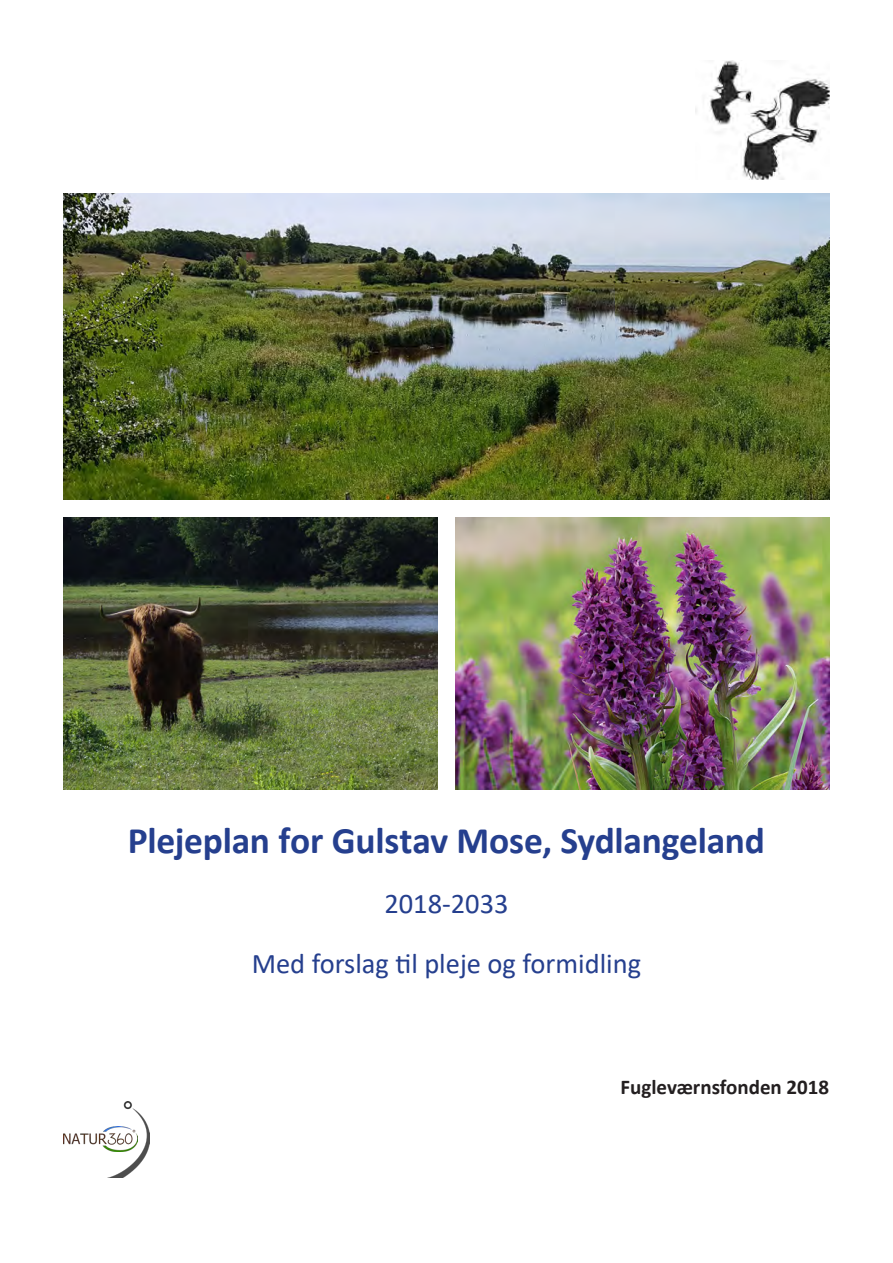
<style>
.page{position:relative;width:893px;height:1263px;background:#fff}
.page>*{position:absolute;margin:0;border:0;box-sizing:border-box;transform-origin:0 0}
.t1{font:700 37.5px "Calibri";letter-spacing:-.005em;color:#253f8e}
.t2{font:28.5px/59.7px "Calibri";color:#253f8e;text-align:center}
.t3{font:700 21px "Calibri";color:#231f20}
</style>
<div class="page">
<img style="left:64px;top:1128px;width:43px;height:22px">
<img style="left:107px;top:1102px;width:42px;height:76px">
<img style="left:695px;top:61px;width:134px;height:118px">
<img style="left:64px;top:194px;width:765px;height:306px">
<img style="left:64px;top:517px;width:374px;height:272px">
<img style="left:455px;top:517px;width:374px;height:272px">
<h1 class="t1" style="left:128px;top:814px;width:639px">Plejeplan for Gulstav Mose, Sydlangeland</h1>
<p class="t2" style="left:252px;top:873px;width:391px">2018-2033<br>Med forslag til pleje og formidling</p>
<p class="t3" style="left:620px;top:1072px;width:210px">Fugleværnsfonden 2018</p>
</div>
